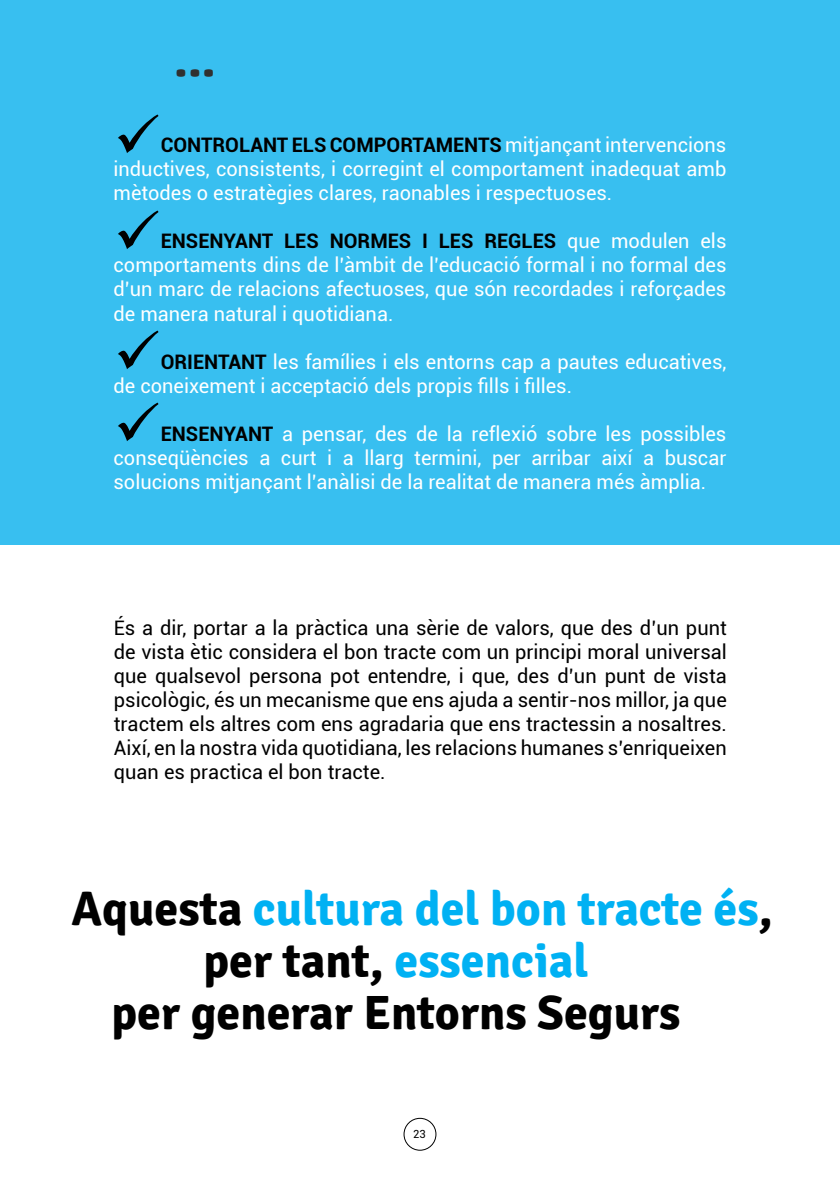
<style>
.page{position:relative;width:840px;height:1191px;background:#fff}
.page>*{position:absolute;margin:0;border:0;box-sizing:border-box;transform-origin:0 0}
.t1{font:700 48px "Signika";color:#00b1f3}
.t2{font:700 48px "Signika";color:#000}
.t3{font:700 48px "Signika";color:#303030}
.t4{font:20px/24px "Roboto";color:#fff;text-align:justify}
.t5{font:20px/24px "Roboto";color:#000;text-align:justify}
.t6{font:11.2px "Roboto";color:#000}
.s1{color:#000}
.s2{font-weight:700;color:#000}
</style>
<div class="page">
<div style="left:403px;top:1118px;width:33px;height:32px;border:1px solid #000;border-radius:50%"></div>
<div style="left:0;top:0;width:839px;height:544px;background:#38bff0"></div>
<h1 class="t3" style="left:174px;top:31px;width:43px">...</h1>
<p class="t4" style="left:113px;top:133px;width:614px"><span class="s1">✓</span><span class="s2">CONTROLANT ELS COMPORTAMENTS</span> mitjançant intervencions inductives, consistents, i corregint el comportament inadequat amb mètodes o estratègies clares, raonables i respectuoses.</p>
<p class="t4" style="left:113px;top:229px;width:614px"><span class="s1">✓</span><span class="s2">ENSENYANT LES NORMES I LES REGLES</span> que modulen els comportaments dins de l’àmbit de l’educació formal i no formal des d’un marc de relacions afectuoses, que són recordades i reforçades de manera natural i quotidiana.</p>
<p class="t4" style="left:113px;top:349px;width:614px"><span class="s1">✓</span><span class="s2">ORIENTANT</span> les famílies i els entorns cap a pautes educatives, de coneixement i acceptació dels propis fills i filles.</p>
<p class="t4" style="left:113px;top:421px;width:614px"><span class="s1">✓</span><span class="s2">ENSENYANT</span> a pensar, des de la reflexió sobre les possibles conseqüències a curt i a llarg termini, per arribar així a buscar solucions mitjançant l’anàlisi de la realitat de manera més àmplia.</p>
<p class="t5" style="left:114px;top:614px;width:614px">És a dir, portar a la pràctica una sèrie de valors, que des d’un punt de vista ètic considera el bon tracte com un principi moral universal que qualsevol persona pot entendre, i que, des d’un punt de vista psicològic, és un mecanisme que ens ajuda a sentir-nos millor, ja que tractem els altres com ens agradaria que ens tractessin a nosaltres.<br>Així, en la nostra vida quotidiana, les relacions humanes s’enriqueixen quan es practica el bon tracte.</p>
<h1 class="t1" style="left:72px;top:880px;width:702px"><span class="s1">Aquesta</span> cultura del bon tracte és<span class="s1">,</span></h1>
<h1 class="t1" style="left:203px;top:932px;width:386px"><span class="s1">per tant,</span> essencial</h1>
<h1 class="t2" style="left:111px;top:984px;width:570px">per generar Entorns Segurs</h1>
<p class="t6" style="left:413px;top:1126px;width:14px">23</p>
</div>
